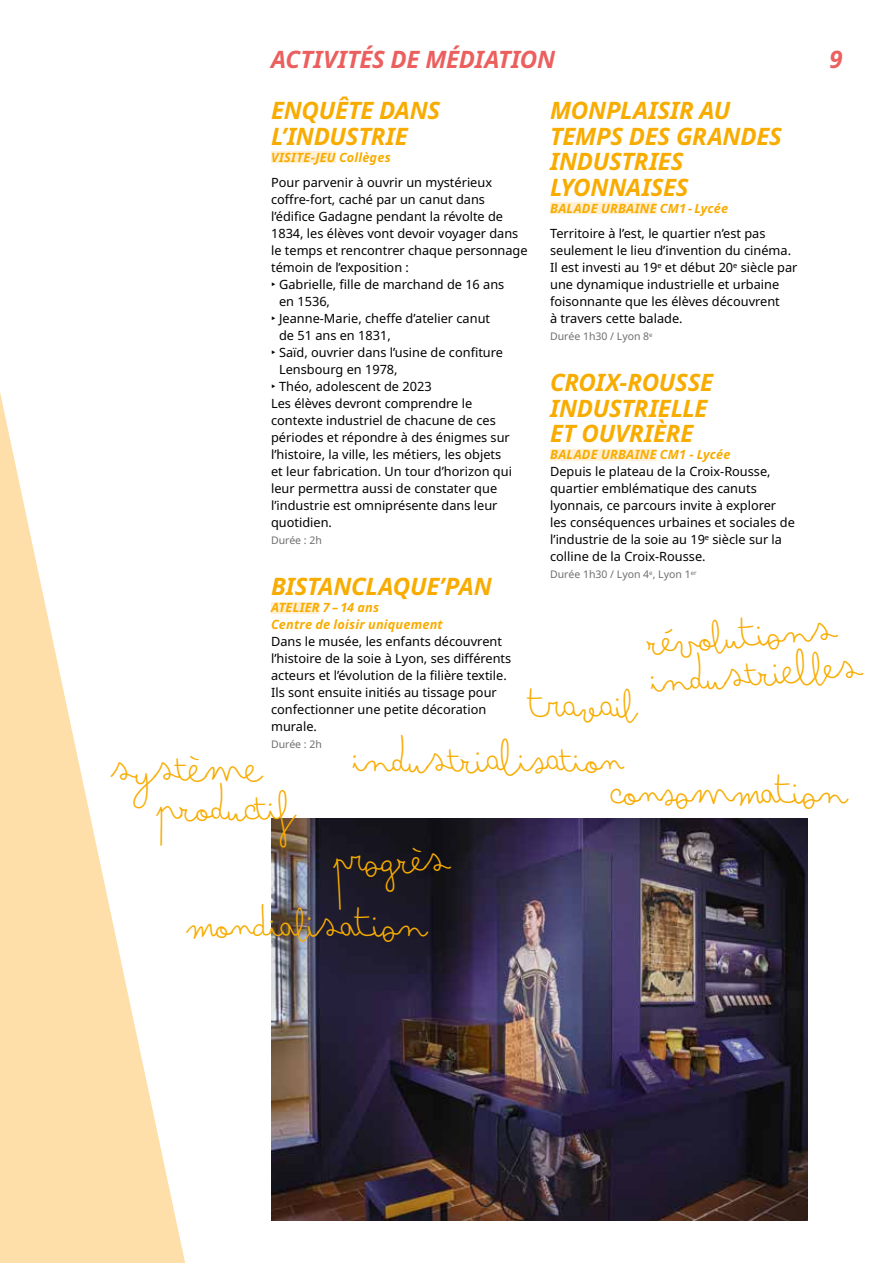
<style>
.page{position:relative;width:893px;height:1263px;background:#fff}
.page>*{position:absolute;margin:0;border:0;box-sizing:border-box;transform-origin:0 0}
.t1{font:42px/39px "Bimbo Pro Finetip";letter-spacing:-.01em;color:#f8ac00}
.t2{font:italic 700 24px/25.5px "Noto Sans";letter-spacing:-.01em;color:#f8ac00}
.t3{font:italic 700 24px "Noto Sans";letter-spacing:-.01em;color:#eb5f5e}
.t4{font:12.75px/17px "Noto Sans";color:#000}
.t5{font:italic 700 12.75px/17px "Noto Sans";letter-spacing:.015em;color:#f8ac00}
.t6{font:10.5px "Noto Sans";color:#706f6f}
</style>
<div class="page">
<img style="left:271px;top:819px;width:537px;height:401px">
<svg style="left:0;top:392px;width:185px;height:871px;fill:#fedfa9"></svg>
<div style="left:271px;top:151px;width:65px;height:12px;background:#ffefd5"></div>
<div style="left:271px;top:602px;width:49px;height:12px;background:#ffefd5"></div>
<div style="left:550px;top:202px;width:107px;height:12px;background:#ffefd5"></div>
<div style="left:550px;top:449px;width:107px;height:12px;background:#ffefd5"></div>
<h2 class="t3" style="left:271px;top:42px;width:286px">ACTIVITÉS DE MÉDIATION</h2>
<h2 class="t2" style="left:271px;top:98px;width:171px">ENQUÊTE DANS<br>L’INDUSTRIE</h2>
<p class="t5" style="left:271px;top:149px;width:121px">VISITE-JEU Collèges</p>
<p class="t4" style="left:271px;top:174px;width:223px">Pour parvenir à ouvrir un mystérieux</p>
<p class="t4" style="left:271px;top:191px;width:215px">coffre-fort, caché par un canut dans</p>
<p class="t4" style="left:271px;top:208px;width:234px">l’édifice Gadagne pendant la révolte de</p>
<p class="t4" style="left:271px;top:225px;width:249px">1834, les élèves vont devoir voyager dans</p>
<p class="t4" style="left:271px;top:242px;width:258px">le temps et rencontrer chaque personnage</p>
<p class="t4" style="left:271px;top:259px;width:139px">témoin de l’exposition :</p>
<p class="t4" style="left:271px;top:276px;width:235px">‣ Gabrielle, fille de marchand de 16 ans</p>
<p class="t4" style="left:279px;top:293px;width:52px">en 1536,</p>
<p class="t4" style="left:271px;top:310px;width:221px">‣ Jeanne-Marie, cheffe d’atelier canut</p>
<p class="t4" style="left:279px;top:327px;width:113px">de 51 ans en 1831,</p>
<p class="t4" style="left:271px;top:344px;width:233px">‣ Saïd, ouvrier dans l’usine de confiture</p>
<p class="t4" style="left:279px;top:361px;width:120px">Lensbourg en 1978,</p>
<p class="t4" style="left:271px;top:378px;width:162px">‣ Théo, adolescent de 2023</p>
<p class="t4" style="left:271px;top:395px;width:203px">Les élèves devront comprendre le</p>
<p class="t4" style="left:271px;top:412px;width:226px">contexte industriel de chacune de ces</p>
<p class="t4" style="left:271px;top:429px;width:240px">périodes et répondre à des énigmes sur</p>
<p class="t4" style="left:271px;top:446px;width:232px">l’histoire, la ville, les métiers, les objets</p>
<p class="t4" style="left:271px;top:463px;width:242px">et leur fabrication. Un tour d’horizon qui</p>
<p class="t4" style="left:271px;top:480px;width:228px">leur permettra aussi de constater que</p>
<p class="t4" style="left:271px;top:497px;width:228px">l’industrie est omniprésente dans leur</p>
<p class="t4" style="left:271px;top:514px;width:62px">quotidien.</p>
<p class="t6" style="left:271px;top:535px;width:52px">Durée : 2h</p>
<h2 class="t2" style="left:271px;top:574px;width:222px">BISTANCLAQUE’PAN</h2>
<p class="t5" style="left:271px;top:600px;width:173px">ATELIER 7 – 14 ans<br>Centre de loisir uniquement</p>
<p class="t4" style="left:271px;top:633px;width:242px">Dans le musée, les enfants découvrent l’histoire de la soie à Lyon, ses différents acteurs et l’évolution de la filière textile.<br>Ils sont ensuite initiés au tissage pour confectionner une petite décoration murale.</p>
<p class="t6" style="left:271px;top:739px;width:52px">Durée : 2h</p>
<h2 class="t3" style="left:829px;top:42px;width:15px">9</h2>
<h2 class="t2" style="left:550px;top:98px;width:233px">MONPLAISIR AU<br>TEMPS DES GRANDES<br>INDUSTRIES<br>LYONNAISES</h2>
<p class="t5" style="left:550px;top:200px;width:180px">BALADE URBAINE CM1 - Lycée</p>
<p class="t4" style="left:550px;top:225px;width:249px">Territoire à l’est, le quartier n’est pas seulement le lieu d’invention du cinéma.<br>Il est investi au 19<sup>e</sup> et début 20<sup>e</sup> siècle par une dynamique industrielle et urbaine foisonnante que les élèves découvrent<br>à travers cette balade.</p>
<p class="t6" style="left:550px;top:330px;width:104px">Durée 1h30 / Lyon 8<sup>e</sup></p>
<h2 class="t2" style="left:550px;top:370px;width:164px">CROIX-ROUSSE<br>INDUSTRIELLE<br>ET OUVRIÈRE</h2>
<p class="t5" style="left:550px;top:446px;width:182px">BALADE URBAINE CM1 - Lycée</p>
<p class="t4" style="left:550px;top:463px;width:246px">Depuis le plateau de la Croix-Rousse, quartier emblématique des canuts lyonnais, ce parcours invite à explorer les conséquences urbaines et sociales de l’industrie de la soie au 19<sup>e</sup> siècle sur la colline de la Croix-Rousse.</p>
<p class="t6" style="left:550px;top:569px;width:148px">Durée 1h30 / Lyon 4<sup>e</sup>, Lyon 1<sup>er</sup></p>
<h1 class="t1" style="left:647px;top:620px;width:213px;rotate:-4deg">RÉVOLUTIONS<br>INDUSTRIELLES</h1>
<h1 class="t1" style="left:532px;top:684px;width:107px">TRAVAIL</h1>
<h1 class="t1" style="left:353px;top:738px;width:272px">INDUSTRIALISATION</h1>
<h1 class="t1" style="left:111px;top:747px;width:153px">SYSTÈME</h1>
<h1 class="t1" style="left:612px;top:770px;width:232px">CONSOMMATION</h1>
<h1 class="t1" style="left:157px;top:786px;width:140px">PRODUCTIF</h1>
<h1 class="t1" style="left:334px;top:838px;width:118px">PROGRÈS</h1>
<h1 class="t1" style="left:187px;top:903px;width:236px">MONDIALISATION</h1>
</div>
